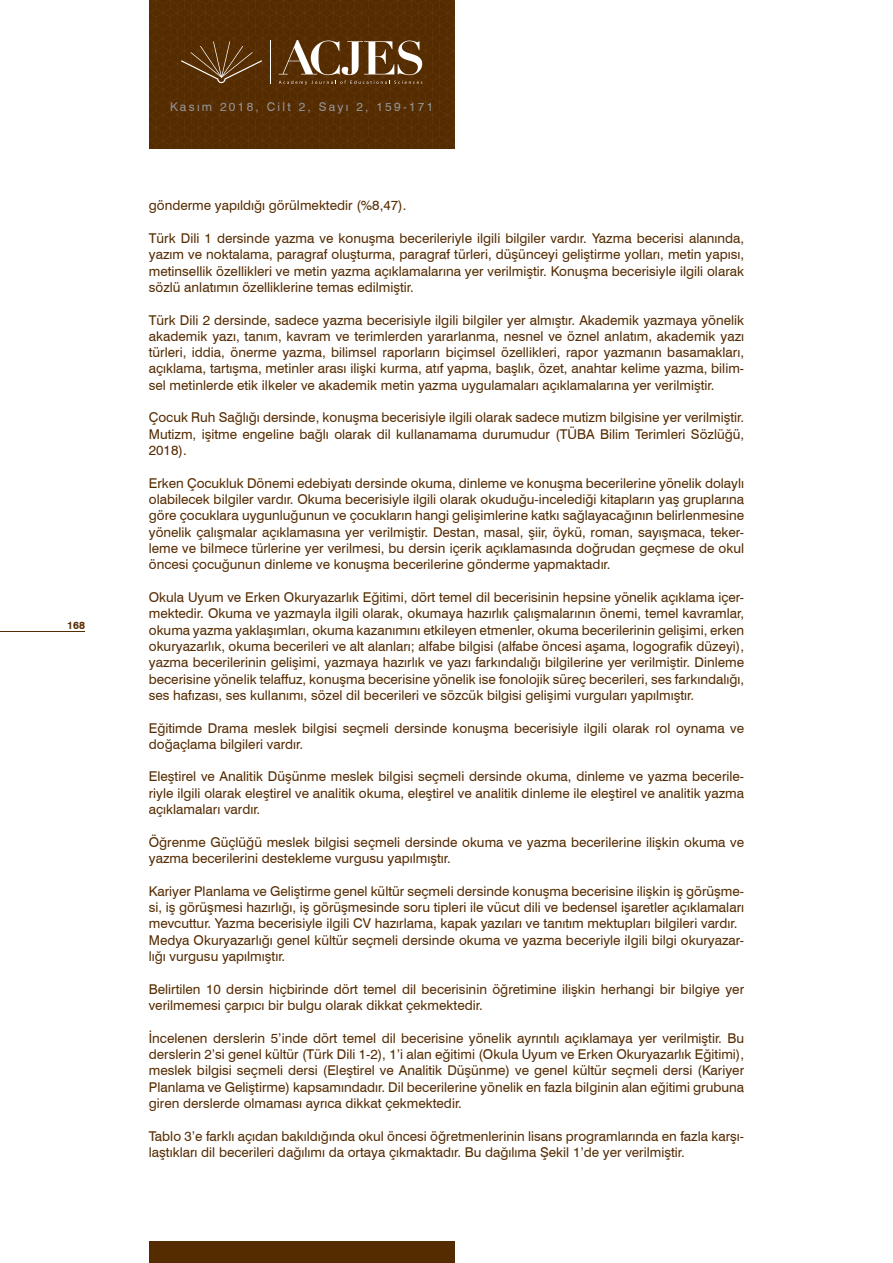
<style>
.page{position:relative;width:893px;height:1263px;background:#fff}
.page>*{position:absolute;margin:0;border:0;box-sizing:border-box;transform-origin:0 0}
.t1{font:13.5px/16.4px "Swiss 721 BT";color:#552b00;text-align:justify}
.t2{font:12px "Swiss 721 BT";letter-spacing:.19em;color:#939598}
.t3{font:12px "Swiss 721 BT";letter-spacing:.21em;color:#939598}
.t4{font:700 10.5px "Swiss 721 BT";color:#552b00}
</style>
<div class="page">
<div style="left:149px;top:1242px;width:306px;height:21px;background:#552b00"></div>
<svg style="left:149px;top:0;width:306px;height:149px;background:#5d350d"></svg>
<hr style="left:0;top:631px;width:85px;height:1px;background:#552b00">
<p class="t4" style="left:67px;top:618px;width:19px">168</p>
<p class="t2" style="left:170px;top:98px;width:265px">Kasım 2018, Cilt 2, Sayı 2, 159-171</p>
<p class="t3" style="left:182px;top:98px;width:240px">Eylül 2017, Cilt 1, Sayı 1, 1-20</p>
<p class="t1" style="left:149px;top:197px;width:259px">gönderme yapıldığı görülmektedir (%8,47).</p>
<p class="t1" style="left:149px;top:229px;width:597px">Türk Dili 1 dersinde yazma ve konuşma becerileriyle ilgili bilgiler vardır. Yazma becerisi alanında, yazım ve noktalama, paragraf oluşturma, paragraf türleri, düşünceyi geliştirme yolları, metin yapısı, metinsellik özellikleri ve metin yazma açıklamalarına yer verilmiştir. Konuşma becerisiyle ilgili olarak sözlü anlatımın özelliklerine temas edilmiştir.</p>
<p class="t1" style="left:149px;top:311px;width:597px">Türk Dili 2 dersinde, sadece yazma becerisiyle ilgili bilgiler yer almıştır. Akademik yazmaya yönelik akademik yazı, tanım, kavram ve terimlerden yararlanma, nesnel ve öznel anlatım, akademik yazı türleri, iddia, önerme yazma, bilimsel raporların biçimsel özellikleri, rapor yazmanın basamakları, açıklama, tartışma, metinler arası ilişki kurma, atıf yapma, başlık, özet, anahtar kelime yazma, bilim&shy;sel metinlerde etik ilkeler ve akademik metin yazma uygulamaları açıklamalarına yer verilmiştir.</p>
<p class="t1" style="left:149px;top:409px;width:597px">Çocuk Ruh Sağlığı dersinde, konuşma becerisiyle ilgili olarak sadece mutizm bilgisine yer verilmiştir.<br>Mutizm, işitme engeline bağlı olarak dil kullanamama durumudur (TÜBA Bilim Terimleri Sözlüğü, 2018).</p>
<p class="t1" style="left:149px;top:474px;width:597px">Erken Çocukluk Dönemi edebiyatı dersinde okuma, dinleme ve konuşma becerilerine yönelik dolaylı olabilecek bilgiler vardır. Okuma becerisiyle ilgili olarak okuduğu-incelediği kitapların yaş gruplarına göre çocuklara uygunluğunun ve çocukların hangi gelişimlerine katkı sağlayacağının belirlenmesine yönelik çalışmalar açıklamasına yer verilmiştir. Destan, masal, şiir, öykü, roman, sayışmaca, teker&shy;leme ve bilmece türlerine yer verilmesi, bu dersin içerik açıklamasında doğrudan geçmese de okul öncesi çocuğunun dinleme ve konuşma becerilerine gönderme yapmaktadır.</p>
<p class="t1" style="left:149px;top:588px;width:597px">Okula Uyum ve Erken Okuryazarlık Eğitimi, dört temel dil becerisinin hepsine yönelik açıklama içer&shy;mektedir. Okuma ve yazmayla ilgili olarak, okumaya hazırlık çalışmalarının önemi, temel kavramlar, okuma yazma yaklaşımları, okuma kazanımını etkileyen etmenler, okuma becerilerinin gelişimi, erken okuryazarlık, okuma becerileri ve alt alanları; alfabe bilgisi (alfabe öncesi aşama, logografik düzeyi), yazma becerilerinin gelişimi, yazmaya hazırlık ve yazı farkındalığı bilgilerine yer verilmiştir. Dinleme becerisine yönelik telaffuz, konuşma becerisine yönelik ise fonolojik süreç becerileri, ses farkındalığı, ses hafızası, ses kullanımı, sözel dil becerileri ve sözcük bilgisi gelişimi vurguları yapılmıştır.</p>
<p class="t1" style="left:149px;top:719px;width:597px">Eğitimde Drama meslek bilgisi seçmeli dersinde konuşma becerisiyle ilgili olarak rol oynama ve doğaçlama bilgileri vardır.</p>
<p class="t1" style="left:149px;top:768px;width:597px">Eleştirel ve Analitik Düşünme meslek bilgisi seçmeli dersinde okuma, dinleme ve yazma becerile&shy;riyle ilgili olarak eleştirel ve analitik okuma, eleştirel ve analitik dinleme ile eleştirel ve analitik yazma açıklamaları vardır.</p>
<p class="t1" style="left:149px;top:833px;width:597px">Öğrenme Güçlüğü meslek bilgisi seçmeli dersinde okuma ve yazma becerilerine ilişkin okuma ve yazma becerilerini destekleme vurgusu yapılmıştır.</p>
<p class="t1" style="left:149px;top:882px;width:597px;text-align:left">Kariyer Planlama ve Geliştirme genel kültür seçmeli dersinde konuşma becerisine ilişkin iş görüşme&shy;si, iş görüşmesi hazırlığı, iş görüşmesinde soru tipleri ile vücut dili ve bedensel işaretler açıklamaları mevcuttur. Yazma becerisiyle ilgili CV hazırlama, kapak yazıları ve tanıtım mektupları bilgileri vardır.<br>Medya Okuryazarlığı genel kültür seçmeli dersinde okuma ve yazma beceriyle ilgili bilgi okuryazar&shy;lığı vurgusu yapılmıştır.</p>
<p class="t1" style="left:149px;top:980px;width:597px">Belirtilen 10 dersin hiçbirinde dört temel dil becerisinin öğretimine ilişkin herhangi bir bilgiye yer verilmemesi çarpıcı bir bulgu olarak dikkat çekmektedir.</p>
<p class="t1" style="left:149px;top:1029px;width:597px">İncelenen derslerin 5’inde dört temel dil becerisine yönelik ayrıntılı açıklamaya yer verilmiştir. Bu derslerin 2’si genel kültür (Türk Dili 1-2), 1’i alan eğitimi (Okula Uyum ve Erken Okuryazarlık Eğitimi), meslek bilgisi seçmeli dersi (Eleştirel ve Analitik Düşünme) ve genel kültür seçmeli dersi (Kariyer Planlama ve Geliştirme) kapsamındadır. Dil becerilerine yönelik en fazla bilginin alan eğitimi grubuna giren derslerde olmaması ayrıca dikkat çekmektedir.</p>
<p class="t1" style="left:149px;top:1127px;width:597px">Tablo 3’e farklı açıdan bakıldığında okul öncesi öğretmenlerinin lisans programlarında en fazla karşı&shy;laştıkları dil becerileri dağılımı da ortaya çıkmaktadır. Bu dağılıma Şekil 1’de yer verilmiştir.</p>
</div>
